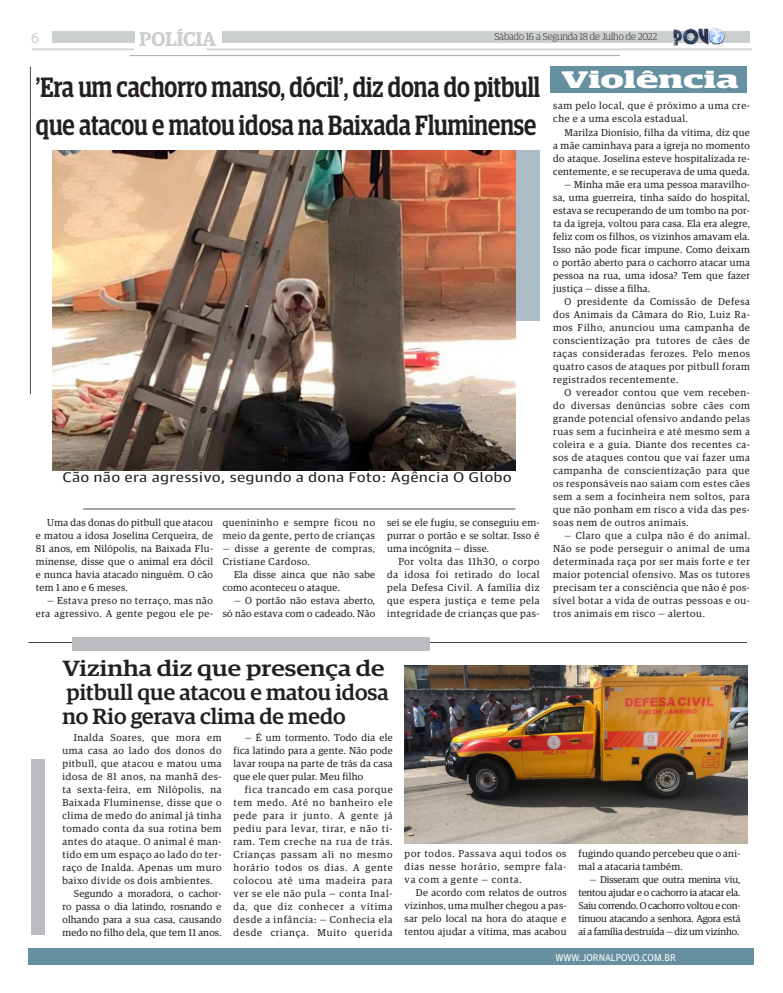
<style>
.page{position:relative;width:783px;height:993px;background:#fff}
.page>*{position:absolute;margin:0;border:0;box-sizing:border-box;transform-origin:0 0}
.Título_-_2_colunas{font:500 28px "Guardian Egyptian Display";color:#231f20;scale:.85 1}
.Título_-_2_colunas-2{font:700 24px "Guardian Egyptian Display";color:#fff;scale:1.75 1}
.Título_-_2_colunas-3{font:500 22px/24px "Guardian Egyptian";color:#231f20}
.Título_-_2_colunas-4{font:500 22px "Guardian Egyptian";color:#231f20;scale:1.19 1}
.Título_-_2_colunas-5{font:600 20px "Guardian Egyptian";letter-spacing:-.02em;color:#cccfcf}
.Título_-_2_colunas-6{font:16px "Myriad Pro";color:#cccfcf}
.Título_-_2_colunas-7{font:14px "Guardian Agate Sans G1 D Regular";letter-spacing:.01em;color:#231f20;scale:1.26 1}
.Texto_interno_comum{font:10px/13px "Guardian Egyptian";letter-spacing:.045em;color:#231f20;text-align:justify}
.Título_-_2_colunas-8{font:300 10px "Guardian Egyptian Display";color:#231f20}
.Título_-_2_colunas-9{font:10px "Guardian Agate Sans G1 D Regular";color:#fff}
</style>
<div class="page">
<hr style="left:83px;top:508px;width:432px;height:1px;background:#231f20">
<div style="left:233px;top:150px;width:306px;height:170px;background:#abbcc7"></div>
<div style="left:223px;top:31px;width:526px;height:12px;background:#cccfcf"></div>
<div style="left:53px;top:31px;width:82px;height:12px;background:#cccfcf"></div>
<hr style="left:32px;top:48px;width:102px;height:2px;background:#cccfcf">
<hr style="left:206px;top:48px;width:545px;height:2px;background:#cccfcf">
<hr style="left:130px;top:55px;width:490px;height:1px;background:#939598">
<img style="left:641px;top:27px;width:89px;height:24px">
<div style="left:28px;top:948px;width:725px;height:16px;background:#668fa0"></div>
<hr style="left:30px;top:67px;width:1px;height:327px;background:#231f20">
<div style="left:550px;top:67px;width:196px;height:26px;background:#668fa0"></div>
<img style="left:53px;top:150px;width:462px;height:320px">
<hr style="left:28px;top:641px;width:718px;height:1px;background:#231f20">
<div style="left:72px;top:636px;width:357px;height:14px;background:#bcbdc0"></div>
<img style="left:404px;top:665px;width:343px;height:178px">
<div style="left:31px;top:759px;width:14px;height:175px;background:#bcbdc0"></div>
<p class="Título_-_2_colunas-6" style="left:31px;top:27px;width:10px">6</p>
<p class="Título_-_2_colunas-5" style="left:139px;top:24px;width:79px">POLÍCIA</p>
<p class="Título_-_2_colunas-8" style="left:494px;top:32px;width:164px">Sábado 16 a Segunda 18 de Julho de 2022</p>
<p class="Título_-_2_colunas" style="left:36px;top:72px;width:594px">'Era um cachorro manso, dócil', diz dona do pitbull</p>
<p class="Título_-_2_colunas-2" style="left:561px;top:66px;width:103px">Violência</p>
<p class="Título_-_2_colunas" style="left:36px;top:110px;width:590px">que atacou e matou idosa na Baixada Fluminense</p>
<p class="Texto_interno_comum" style="left:553px;top:99px;width:198px">sam pelo local, que é próximo a uma cre&shy;che e a uma escola estadual.</p>
<p class="Texto_interno_comum" style="left:553px;top:125px;width:198px;text-indent:11px">Marilza Dionísio, filha da vítima, diz que a mãe caminhava para a igreja no momento do ataque. Joselina esteve hospitalizada re&shy;centemente, e se recuperava de uma queda.</p>
<p class="Texto_interno_comum" style="left:553px;top:177px;width:198px;text-indent:11px">— Minha mãe era uma pessoa maravilho&shy;sa, uma guerreira, tinha saído do hospital, estava se recuperando de um tombo na por&shy;ta da igreja, voltou para casa. Ela era alegre, feliz com os filhos, os vizinhos amavam ela.<br>Isso não pode ficar impune. Como deixam o portão aberto para o cachorro atacar uma pessoa na rua, uma idosa? Tem que fazer justiça — disse a filha.</p>
<p class="Texto_interno_comum" style="left:553px;top:294px;width:198px;text-indent:11px">O presidente da Comissão de Defesa dos Animais da Câmara do Rio, Luiz Ra&shy;mos Filho, anunciou uma campanha de conscientização pra tutores de cães de raças consideradas ferozes. Pelo menos quatro casos de ataques por pitbull foram registrados recentemente.</p>
<p class="Texto_interno_comum" style="left:553px;top:385px;width:198px;text-indent:11px">O vereador contou que vem receben&shy;do diversas denúncias sobre cães com grande potencial ofensivo andando pelas ruas sem a fucinheira e até mesmo sem a coleira e a guia. Diante dos recentes ca&shy;sos de ataques contou que vai fazer uma campanha de conscientização para que os responsáveis nao saiam com estes cães sem a sem a focinheira nem soltos, para que não ponham em risco a vida das pes&shy;soas nem de outros animais.</p>
<p class="Texto_interno_comum" style="left:553px;top:528px;width:198px;text-indent:11px">— Claro que a culpa não é do animal.<br>Não se pode perseguir o animal de uma determinada raça por ser mais forte e ter maior potencial ofensivo. Mas os tutores precisam ter a consciência que não é pos&shy;sível botar a vida de outras pessoas e ou&shy;tros animais em risco — alertou.</p>
<p class="Título_-_2_colunas-7" style="left:62px;top:467px;width:358px">Cão não era agressivo, segundo a dona Foto: Agência O Globo</p>
<p class="Texto_interno_comum" style="left:223px;top:515px;width:154px">quenininho e sempre ficou no meio da gente, perto de crianças</p>
<p class="Texto_interno_comum" style="left:223px;top:541px;width:154px">— disse a gerente de compras,<br>Cristiane Cardoso.</p>
<p class="Texto_interno_comum" style="left:223px;top:567px;width:154px;text-indent:11px">Ela disse ainca que não sabe como aconteceu o ataque.</p>
<p class="Texto_interno_comum" style="left:223px;top:593px;width:154px;text-align:right">— O portão não estava aberto, só não estava com o cadeado. Não</p>
<p class="Texto_interno_comum" style="left:387px;top:515px;width:154px">sei se ele fugiu, se conseguiu em&shy;purrar o portão e se soltar. Isso é uma incógnita — disse.</p>
<p class="Texto_interno_comum" style="left:387px;top:554px;width:154px;text-indent:11px">Por volta das 11h30, o corpo da idosa foi retirado do local pela Defesa Civil. A família diz que espera justiça e teme pela integridade de crianças que pas-</p>
<p class="Texto_interno_comum" style="left:36px;top:515px;width:178px;text-indent:11px">Uma das donas do pitbull que atacou e matou a idosa Joselina Cerqueira, de 81 anos, em Nilópolis, na Baixada Flu&shy;minense, disse que o animal era dócil e nunca havia atacado ninguém. O cão tem 1 ano e 6 meses.</p>
<p class="Texto_interno_comum" style="left:36px;top:593px;width:178px;text-align:right">— Estava preso no terraço, mas não era agressivo. A gente pegou ele pe-</p>
<p class="Título_-_2_colunas-4" style="left:62px;top:652px;width:272px">Vizinha diz que presença de</p>
<p class="Título_-_2_colunas-3" style="left:62px;top:678px;width:328px">pitbull que atacou e matou idosa no Rio gerava clima de medo</p>
<p class="Texto_interno_comum" style="left:62px;top:730px;width:160px;text-indent:11px">Inalda Soares, que mora em uma casa ao lado dos donos do pitbull, que atacou e matou uma idosa de 81 anos, na manhã des&shy;ta sexta-feira, em Nilópolis, na Baixada Fluminense, disse que o clima de medo do animal já tinha tomado conta da sua rotina bem antes do ataque. O animal é man&shy;tido em um espaço ao lado do ter&shy;raço de Inalda. Apenas um muro baixo divide os dois ambientes.</p>
<p class="Texto_interno_comum" style="left:62px;top:886px;width:160px;text-indent:11px">Segundo a moradora, o cachor&shy;ro passa o dia latindo, rosnando e olhando para a sua casa, causando medo no filho dela, que tem 11 anos.</p>
<p class="Texto_interno_comum" style="left:233px;top:730px;width:160px;text-indent:11px">— É um tormento. Todo dia ele fica latindo para a gente. Não pode lavar roupa na parte de trás da casa que ele quer pular. Meu filho</p>
<p class="Texto_interno_comum" style="left:233px;top:782px;width:160px;text-indent:11px">fica trancado em casa porque tem medo. Até no banheiro ele pede para ir junto. A gente já pediu para levar, tirar, e não ti&shy;ram. Tem creche na rua de trás.<br>Crianças passam ali no mesmo horário todos os dias. A gente colocou até uma madeira para ver se ele não pula — conta Inal&shy;da, que diz conhecer a vítima desde a infância: — Conhecia ela desde criança. Muito querida</p>
<p class="Texto_interno_comum" style="left:404px;top:846px;width:163px">por todos. Passava aqui todos os dias nesse horário, sempre fala&shy;va com a gente — conta.</p>
<p class="Texto_interno_comum" style="left:404px;top:885px;width:163px;text-indent:11px">De acordo com relatos de outros vizinhos, uma mulher chegou a pas&shy;sar pelo local na hora do ataque e tentou ajudar a vítima, mas acabou</p>
<p class="Texto_interno_comum" style="left:578px;top:846px;width:163px">fugindo quando percebeu que o ani&shy;mal a atacaria também.</p>
<p class="Texto_interno_comum" style="left:578px;top:872px;width:163px;text-indent:11px">— Disseram que outra menina viu, tentou ajudar e o cachorro ia atacar ela.<br>Saiu correndo. O cachorro voltou e con&shy;tinuou atacando a senhora. Agora está aí a família destruída — diz um vizinho.</p>
<p class="Título_-_2_colunas-9" style="left:555px;top:949px;width:122px">WWW.JORNALPOVO.COM.BR</p>
</div>
